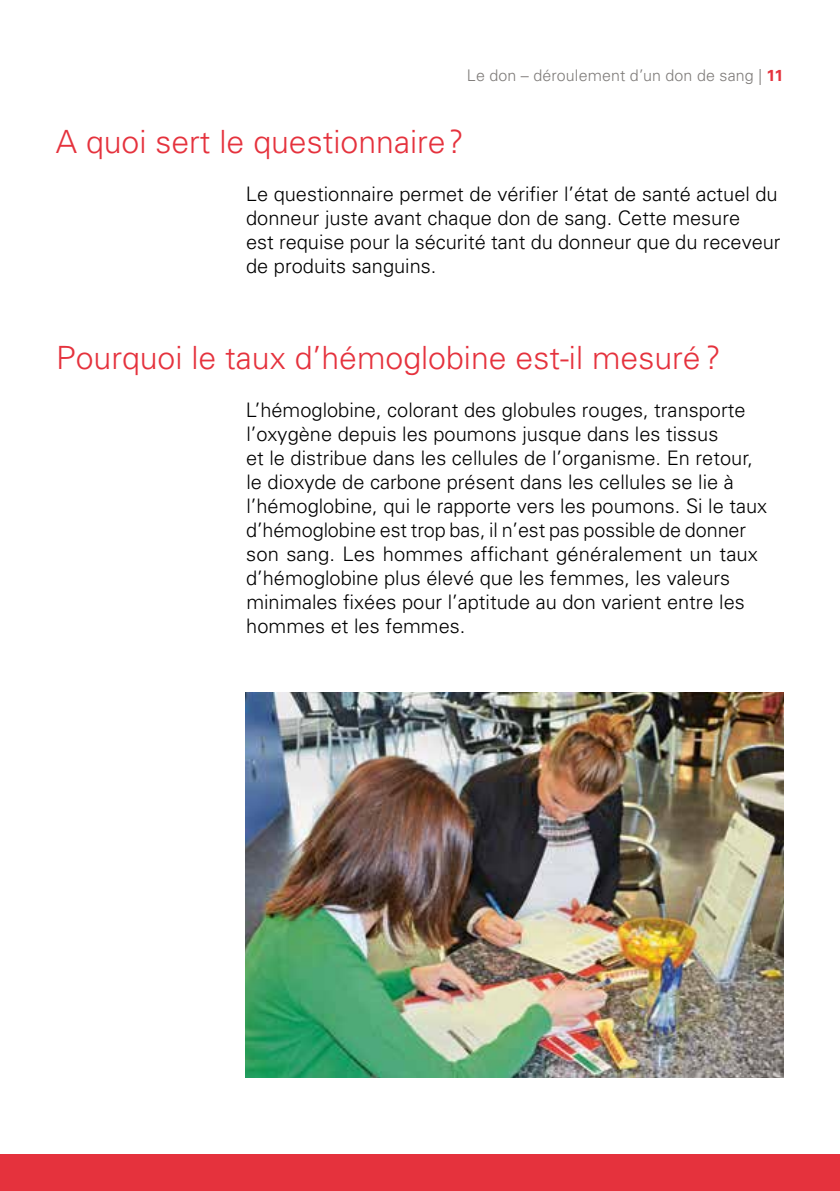
<style>
.page{position:relative;width:840px;height:1191px;background:#fff}
.page>*{position:absolute;margin:0;border:0;box-sizing:border-box;transform-origin:0 0}
.t1{font:300 32px "Univers";color:#e5323d}
.t2{font:300 20px/24px "Univers";color:#000}
.t3{font:300 16px "Univers";letter-spacing:.01em;color:#7f7c7a}
.s1{font-weight:700;color:#e5323d}
</style>
<div class="page">
<img style="left:245px;top:693px;width:537px;height:384px">
<div style="left:0;top:1154px;width:839px;height:37px;background:#e5323d"></div>
<p class="t3" style="left:466px;top:69px;width:317px">Le don – déroulement d’un don de sang | <span class="s1">11</span></p>
<h1 class="t1" style="left:56px;top:129px;width:409px">A quoi sert le questionnaire ?</h1>
<p class="t2" style="left:246px;top:184px;width:536px">Le questionnaire permet de vérifier l’état de santé actuel du donneur juste avant chaque don de sang. Cette mesure<br>est requise pour la sécurité tant du donneur que du receveur de produits sanguins.</p>
<h1 class="t1" style="left:56px;top:345px;width:665px">Pourquoi le taux d’hémoglobine est-il mesuré?</h1>
<p class="t2" style="left:246px;top:400px;width:522px">L’hémoglobine, colorant des globules rouges, transporte l’oxygène depuis les poumons jusque dans les tissus<br>et le distribue dans les cellules de l’organisme. En retour, le dioxyde de carbone présent dans les cellules se lie à l’hémoglobine, qui le rapporte vers les poumons. Si le taux d’hémoglobine est trop bas, il n’est pas possible de donner son sang. Les hommes affichant généralement un taux d’hémoglobine plus élevé que les femmes, les valeurs minimales fixées pour l’aptitude au don varient entre les hommes et les femmes.</p>
</div>
